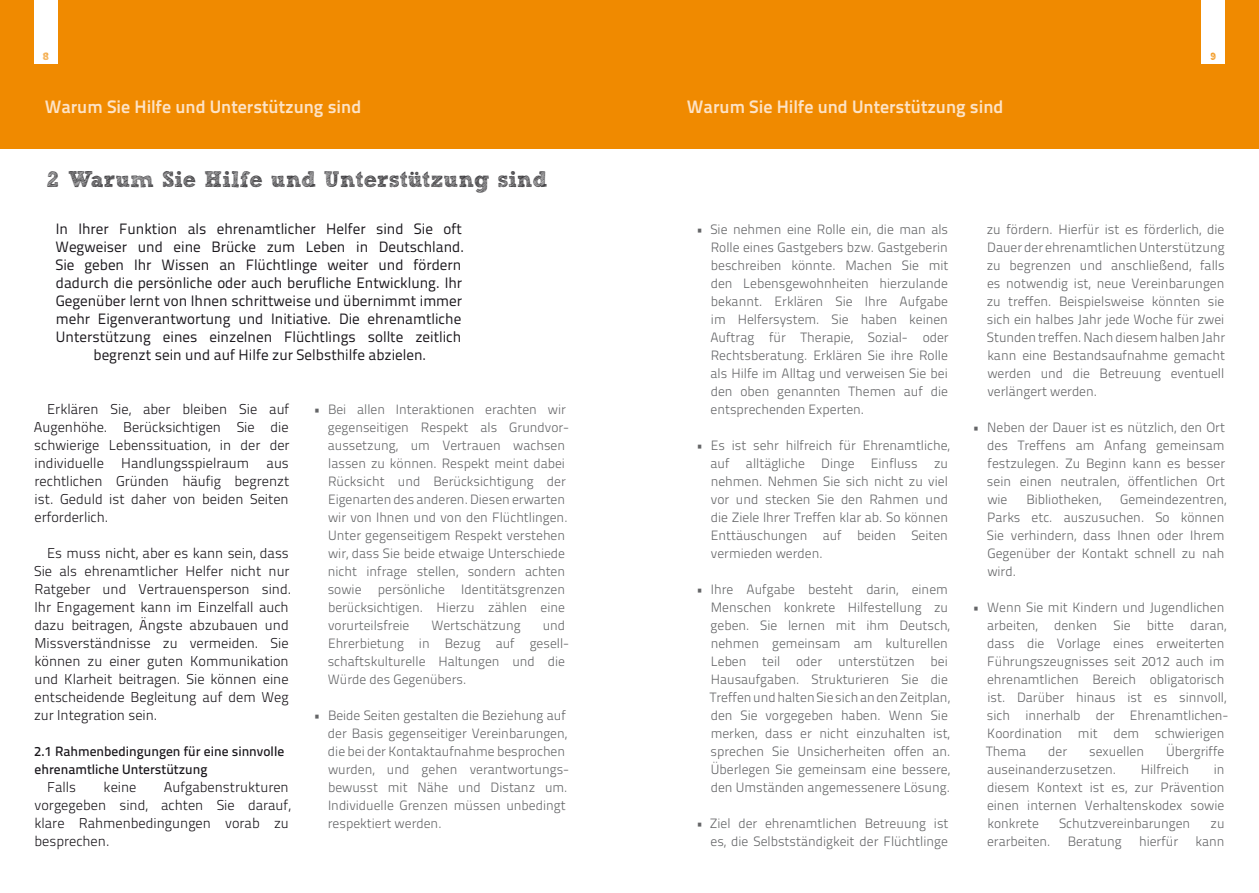
<style>
.page{position:relative;width:1259px;height:893px;background:#fff}
.page>*{position:absolute;margin:0;border:0;box-sizing:border-box;transform-origin:0 0}
.t1{font:700 22.5px "Sketch Block";color:#3e3d40}
.t2{font:18px "Titillium Text 25 L 800 wt";color:#fde3c6}
.t3{font:15px/18px "Titillium Text 25 L 400 wt";color:#1a171c;text-align:center}
.t4{font:14.25px/18px "Titillium Text 25 L 250 wt";color:#1a171c}
.t5{font:13.5px/18px "Titillium Text 25 L 250 wt";color:#646567}
.t6{font:13.5px/18px "Titillium Text 25 L 600 wt";color:#1a171c}
.t7{font:700 10.5px "Sketch Block";color:#f08a00}
</style>
<div class="page">
<div style="left:629px;top:0;width:630px;height:149px;background:#f08a00"></div>
<div style="left:0;top:0;width:629px;height:149px;background:#f08a00"></div>
<div style="left:1201px;top:0;width:24px;height:64px;background:#fff"></div>
<div style="left:34px;top:0;width:23px;height:64px;background:#fff"></div>
<p class="t7" style="left:43px;top:49px;width:8px">8</p>
<p class="t7" style="left:1210px;top:49px;width:7px">9</p>
<h2 class="t2" style="left:45px;top:93px;width:318px">Warum Sie Hilfe und Unterstützung sind</h2>
<h2 class="t2" style="left:687px;top:93px;width:318px">Warum Sie Hilfe und Unterstützung sind</h2>
<h1 class="t1" style="left:47px;top:165px;width:502px">2 Warum Sie Hilfe und Unterstützung sind</h1>
<p class="t3" style="left:55px;top:219px;width:410px">In Ihrer Funktion als ehrenamtlicher Helfer sind Sie oft Wegweiser und eine Brücke zum Leben in Deutschland.<br>Sie geben Ihr Wissen an Flüchtlinge weiter und fördern dadurch die persönliche oder auch berufliche Entwicklung. Ihr Gegenüber lernt von Ihnen schrittweise und übernimmt immer mehr Eigenverantwortung und Initiative. Die ehrenamtliche Unterstützung eines einzelnen Flüchtlings sollte zeitlich begrenzt sein und auf Hilfe zur Selbsthilfe abzielen.</p>
<p class="t4" style="left:34px;top:399px;width:257px;text-align:justify;text-indent:13px">Erklären Sie, aber bleiben Sie auf Augenhöhe. Berücksichtigen Sie die schwierige Lebenssituation, in der der individuelle Handlungsspielraum aus rechtlichen Gründen häufig begrenzt ist. Geduld ist daher von beiden Seiten erforderlich.</p>
<p class="t4" style="left:34px;top:543px;width:259px;text-indent:13px">Es muss nicht, aber es kann sein, dass Sie als ehrenamtlicher Helfer nicht nur Ratgeber und Vertrauensperson sind.<br>Ihr Engagement kann im Einzelfall auch dazu beitragen, Ängste abzubauen und Missverständnisse zu vermeiden. Sie können zu einer guten Kommunikation und Klarheit beitragen. Sie können eine entscheidende Begleitung auf dem Weg zur Integration sein.</p>
<p class="t6" style="left:34px;top:742px;width:251px">2.1 Rahmenbedingungen für eine sinnvolle ehrenamtliche Unterstützung</p>
<p class="t4" style="left:47px;top:777px;width:30px">Falls</p>
<p class="t4" style="left:104px;top:777px;width:34px">keine</p>
<p class="t4" style="left:35px;top:777px;width:258px;text-indent:129px">Aufgabenstrukturen vorgegeben sind, achten Sie darauf, klare Rahmenbedingungen vorab zu besprechen.</p>
<p class="t5" style="left:328px;top:400px;width:243px;text-indent:-14px">• Bei allen Interaktionen erachten wir gegenseitigen Respekt als Grundvor&shy;aussetzung, um Vertrauen wachsen lassen zu können. Respekt meint dabei Rücksicht und Berücksichtigung der Eigenarten des anderen. Diesen erwarten wir von Ihnen und von den Flüchtlingen.<br>Unter gegenseitigem Respekt verstehen wir, dass Sie beide etwaige Unterschiede nicht infrage stellen, sondern achten sowie persönliche Identitätsgrenzen berücksichtigen. Hierzu zählen eine vorurteilsfreie</p>
<p class="t5" style="left:431px;top:616px;width:91px">Wertschätzung</p>
<p class="t5" style="left:328px;top:616px;width:243px;text-indent:215px">und<br>Ehrerbietung in Bezug auf gesell&shy;schaftskulturelle Haltungen und die<br>Würde des Gegenübers.</p>
<p class="t5" style="left:328px;top:706px;width:243px;text-indent:-14px">• Beide Seiten gestalten die Beziehung auf der Basis gegenseitiger Vereinbarungen, die bei der Kontaktaufnahme besprochen wurden, und gehen verantwortungs&shy;bewusst mit Nähe und Distanz um.<br>Individuelle Grenzen müssen unbedingt respektiert werden.</p>
<p class="t5" style="left:710px;top:220px;width:240px;text-align:justify;text-indent:-14px">• Sie nehmen eine Rolle ein, die man als Rolle eines Gastgebers bzw. Gastgeberin beschreiben könnte. Machen Sie mit den Lebensgewohnheiten hierzulande bekannt. Erklären Sie Ihre Aufgabe im Helfersystem. Sie haben keinen Auftrag für Therapie, Sozial- oder Rechtsberatung. Erklären Sie ihre Rolle als Hilfe im Alltag und verweisen Sie bei den oben genannten Themen auf die entsprechenden Experten.</p>
<p class="t5" style="left:710px;top:436px;width:241px;text-indent:-14px">• Es ist sehr hilfreich für Ehrenamtliche, auf alltägliche Dinge Einfluss zu nehmen. Nehmen Sie sich nicht zu viel vor und stecken Sie den Rahmen und die Ziele Ihrer Treffen klar ab. So können Enttäuschungen auf beiden Seiten vermieden werden.</p>
<p class="t5" style="left:710px;top:580px;width:242px;text-indent:-14px">• Ihre Aufgabe besteht darin, einem Menschen konkrete Hilfestellung zu geben. Sie lernen mit ihm Deutsch, nehmen gemeinsam am kulturellen Leben teil oder unterstützen bei Hausaufgaben. Strukturieren Sie die Treffen und halten Sie sich an den Zeitplan, den Sie vorgegeben haben. Wenn Sie merken, dass er nicht einzuhalten ist, sprechen Sie Unsicherheiten offen an.<br>Überlegen Sie gemeinsam eine bessere, den Umständen angemessenere Lösung.</p>
<p class="t5" style="left:696px;top:813px;width:254px;text-align:right">• Ziel der ehrenamtlichen Betreuung ist es, die Selbstständigkeit der Flüchtlinge</p>
<p class="t5" style="left:986px;top:219px;width:240px;text-align:justify">zu fördern. Hierfür ist es förderlich, die Dauer der ehrenamtlichen Unterstützung zu begrenzen und anschließend, falls es notwendig ist, neue Vereinbarungen zu treffen. Beispielsweise könnten sie sich ein halbes Jahr jede Woche für zwei Stunden treffen. Nach diesem halben Jahr kann eine Bestandsaufnahme gemacht werden und die Betreuung eventuell verlängert werden.</p>
<p class="t5" style="left:987px;top:417px;width:240px;text-align:justify;text-indent:-14px">• Neben der Dauer ist es nützlich, den Ort des Treffens am Anfang gemeinsam festzulegen. Zu Beginn kann es besser sein einen neutralen, öffentlichen Ort wie</p>
<p class="t5" style="left:1026px;top:489px;width:77px">Bibliotheken,</p>
<p class="t5" style="left:987px;top:489px;width:241px;text-indent:133px">Gemeindezentren,<br>Parks etc. auszusuchen. So können<br>Sie verhindern, dass Ihnen oder Ihrem<br>Gegenüber der Kontakt schnell zu nah wird.</p>
<p class="t5" style="left:986px;top:597px;width:244px;text-indent:-14px">• Wenn Sie mit Kindern und Jugendlichen arbeiten, denken Sie bitte daran, dass die Vorlage eines erweiterten Führungszeugnisses seit 2012 auch im ehrenamtlichen Bereich obligatorisch ist. Darüber hinaus ist es sinnvoll, sich innerhalb der Ehrenamtlichen-Koordination mit dem schwierigen Thema</p>
<p class="t5" style="left:1048px;top:741px;width:20px">der</p>
<p class="t5" style="left:1089px;top:741px;width:56px">sexuellen</p>
<p class="t5" style="left:1166px;top:741px;width:60px">Übergriffe</p>
<p class="t5" style="left:987px;top:759px;width:131px">auseinanderzusetzen.</p>
<p class="t5" style="left:1140px;top:759px;width:50px">Hilfreich</p>
<p class="t5" style="left:987px;top:759px;width:239px;text-align:justify;text-indent:227px">in diesem Kontext ist es, zur Prävention einen internen Verhaltenskodex sowie konkrete</p>
<p class="t5" style="left:1059px;top:813px;width:133px">Schutzvereinbarungen</p>
<p class="t5" style="left:1210px;top:813px;width:16px">zu</p>
<p class="t5" style="left:987px;top:831px;width:65px">erarbeiten.</p>
<p class="t5" style="left:1067px;top:831px;width:56px">Beratung</p>
<p class="t5" style="left:1139px;top:831px;width:41px">hierfür</p>
<p class="t5" style="left:1195px;top:831px;width:31px">kann</p>
</div>
